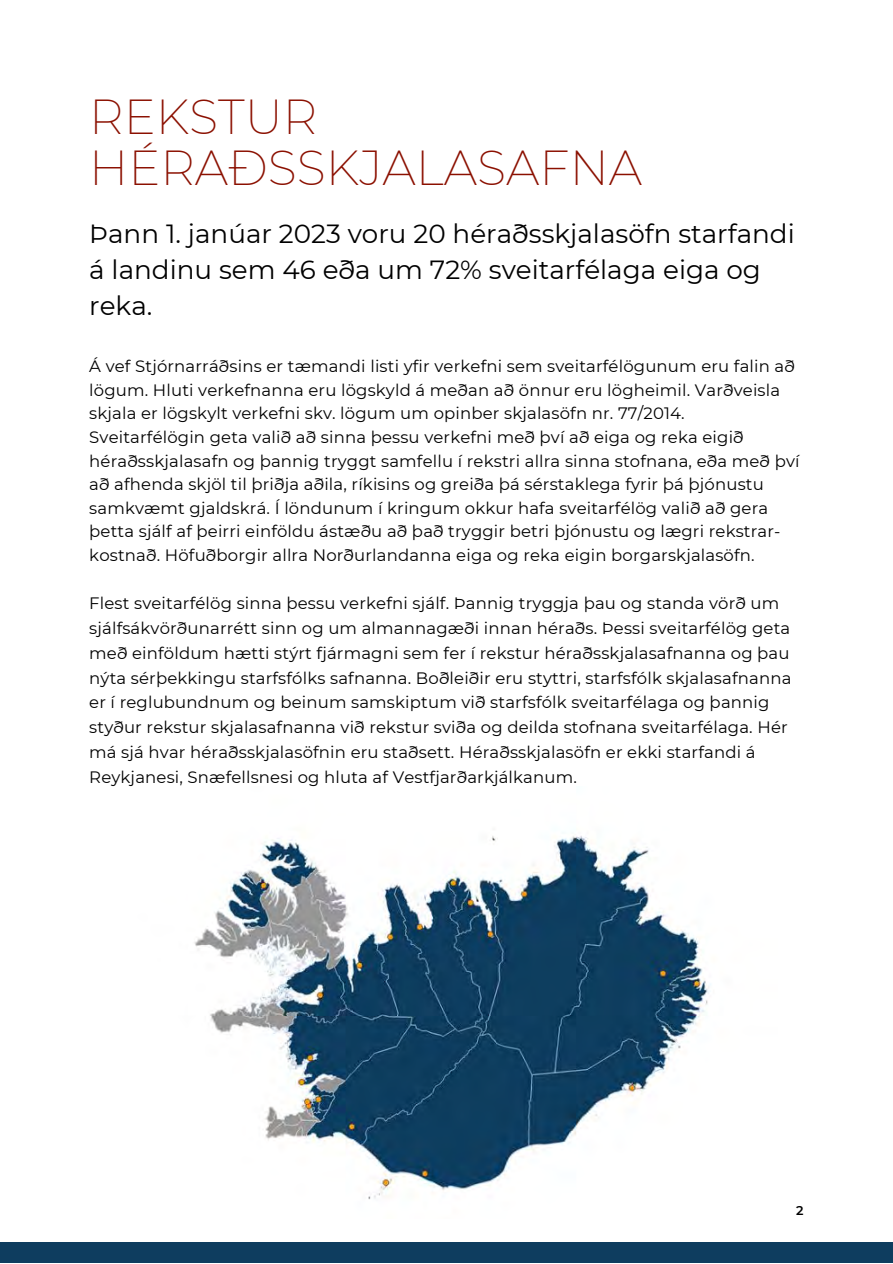
<style>
.page{position:relative;width:893px;height:1264px;background:#fff}
.page>*{position:absolute;margin:0;border:0;box-sizing:border-box;transform-origin:0 0}
.t1{font:200 48px/50.6px "Montserrat";color:#8b1000}
.t2{font:26.25px/36px "Montserrat";color:#000}
.t3{font:16.5px/23.5px "Montserrat";letter-spacing:.01em;color:#000}
.t4{font:600 12.75px "Montserrat";color:#000}
</style>
<div class="page">
<div style="left:0;top:1242px;width:892px;height:20px;background:#0e3d5f"></div>
<img style="left:194px;top:836px;width:517px;height:364px">
<p class="t1" style="left:89px;top:91px;width:554px">REKSTUR<br>HÉRAÐSSKJALASAFNA</p>
<p class="t2" style="left:89px;top:215px;width:707px">Þann 1. janúar 2023 voru 20 héraðsskjalasöfn starfandi á landinu sem 46 eða um 72% sveitarfélaga eiga og reka.</p>
<p class="t3" style="left:89px;top:354px;width:711px">Á vef Stjórnarráðsins er tæmandi listi yfir verkefni sem sveitarfélögunum eru falin að lögum. Hluti verkefnanna eru lögskyld á meðan að önnur eru lögheimil. Varðveisla skjala er lögskylt verkefni skv. lögum um opinber skjalasöfn nr. 77/2014.<br>Sveitarfélögin geta valið að sinna þessu verkefni með því að eiga og reka eigið héraðsskjalasafn og þannig tryggt samfellu í rekstri allra sinna stofnana, eða með því að afhenda skjöl til þriðja aðila, ríkisins og greiða þá sérstaklega fyrir þá þjónustu samkvæmt gjaldskrá. Í löndunum í kringum okkur hafa sveitarfélög valið að gera þetta sjálf af þeirri einföldu ástæðu að það tryggir betri þjónustu og lægri rekstrar&shy;kostnað. Höfuðborgir allra Norðurlandanna eiga og reka eigin borgarskjalasöfn.</p>
<p class="t3" style="left:89px;top:591px;width:703px;line-height:24.8px">Flest sveitarfélög sinna þessu verkefni sjálf. Þannig tryggja þau og standa vörð um sjálfsákvörðunarrétt sinn og um almannagæði innan héraðs. Þessi sveitarfélög geta með einföldum hætti stýrt fjármagni sem fer í rekstur héraðsskjalasafnanna og þau nýta sérþekkingu starfsfólks safnanna. Boðleiðir eru styttri, starfsfólk skjalasafnanna er í reglubundnum og beinum samskiptum við starfsfólk sveitarfélaga og þannig styður rekstur skjalasafnanna við rekstur sviða og deilda stofnana sveitarfélaga. Hér má sjá hvar héraðsskjalasöfnin eru staðsett. Héraðsskjalasöfn er ekki starfandi á Reykjanesi, Snæfellsnesi og hluta af Vestfjarðarkjálkanum.</p>
<p class="t4" style="left:796px;top:1202px;width:9px">2</p>
</div>
